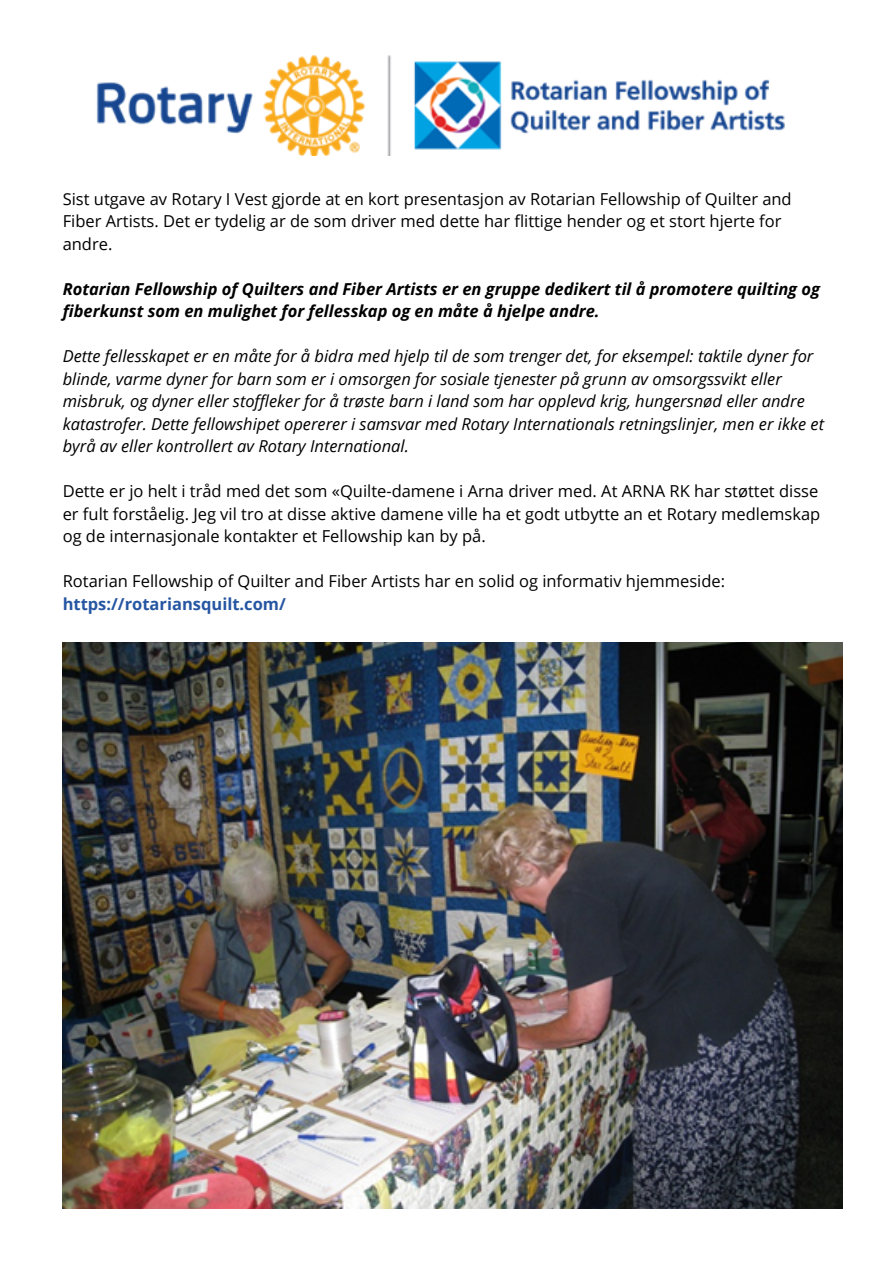
<style>
.page{position:relative;width:893px;height:1264px;background:#fff}
.page>*{position:absolute;margin:0;border:0;box-sizing:border-box;transform-origin:0 0}
.t1{font:16.5px/22.5px "Open Sans";color:#000}
.t2{font:italic 16.5px/22.5px "Open Sans";color:#000}
.t3{font:italic 700 16.5px/22.5px "Open Sans";color:#000}
.t4{font:700 16.5px "Open Sans";color:#2656a2}
</style>
<div class="page">
<img style="left:62px;top:643px;width:780px;height:565px">
<img style="left:96px;top:55px;width:689px;height:100px">
<p class="t1" style="left:63px;top:187px;width:730px">Sist utgave av Rotary I Vest gjorde at en kort presentasjon av Rotarian Fellowship of Quilter and<br>Fiber Artists. Det er tydelig ar de som driver med dette har flittige hender og et stort hjerte for andre.</p>
<p class="t3" style="left:63px;top:277px;width:758px">Rotarian Fellowship of Quilters and Fiber Artists er en gruppe dedikert til å promotere quilting og fiberkunst som en mulighet for fellesskap og en måte å hjelpe andre.</p>
<p class="t2" style="left:63px;top:344px;width:762px">Dette fellesskapet er en måte for å bidra med hjelp til de som trenger det, for eksempel: taktile dyner for blinde, varme dyner for barn som er i omsorgen for sosiale tjenester på grunn av omsorgssvikt eller misbruk, og dyner eller stoffleker for å trøste barn i land som har opplevd krig, hungersnød eller andre katastrofer. Dette fellowshipet opererer i samsvar med Rotary Internationals retningslinjer, men er ikke et byrå av eller kontrollert av Rotary International.</p>
<p class="t1" style="left:63px;top:479px;width:759px">Dette er jo helt i tråd med det som «Quilte-damene i Arna driver med. At ARNA RK har støttet disse er fult forståelig. Jeg vil tro at disse aktive damene ville ha et godt utbytte an et Rotary medlemskap og de internasjonale kontakter et Fellowship kan by på.</p>
<p class="t1" style="left:63px;top:569px;width:664px">Rotarian Fellowship of Quilter and Fiber Artists har en solid og informativ hjemmeside:</p>
<p class="t4" style="left:63px;top:592px;width:225px">https://rotariansquilt.com/</p>
</div>
